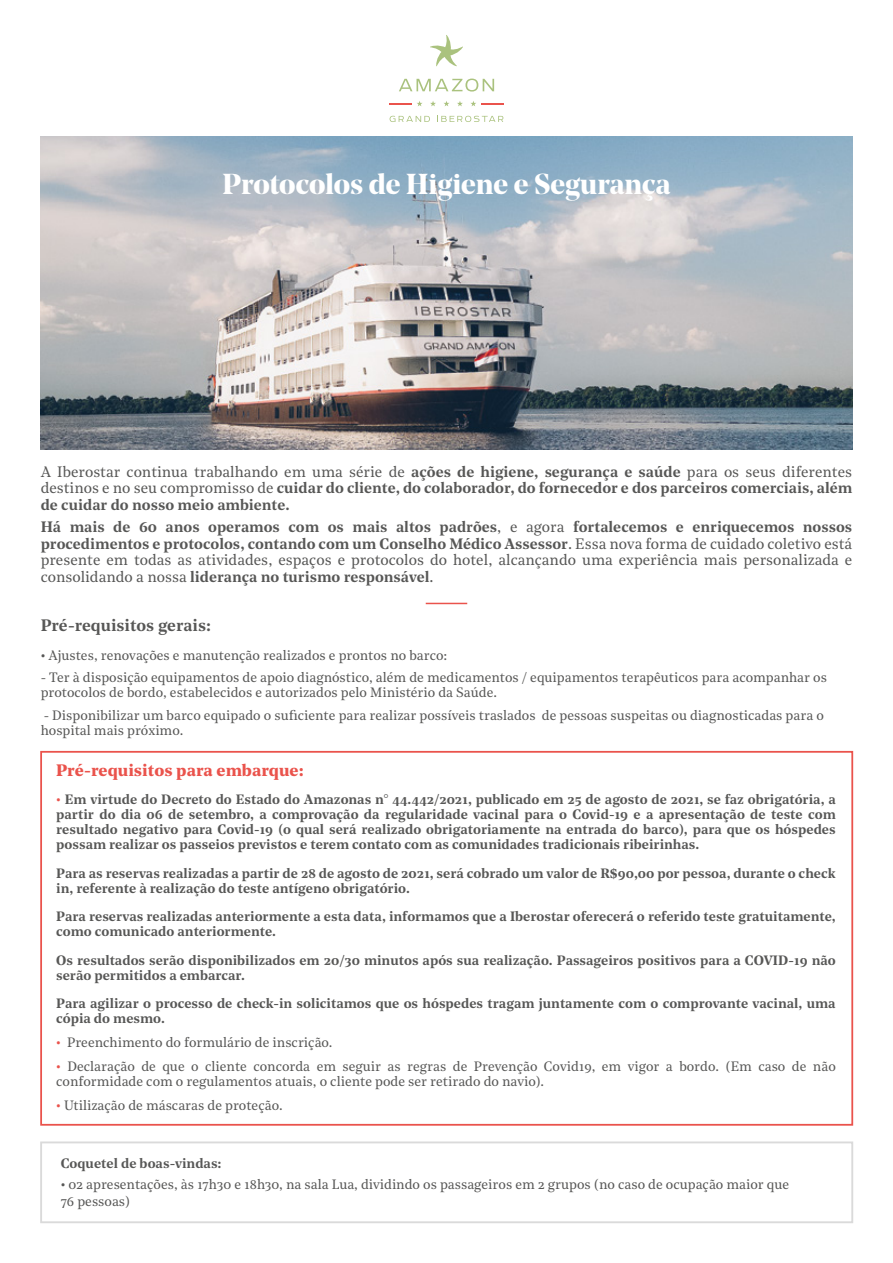
<style>
.page{position:relative;width:893px;height:1263px;background:#fff}
.page>*{position:absolute;margin:0;border:0;box-sizing:border-box;transform-origin:0 0}
.t1{font:700 28.8px "Noe Display";color:#fff}
.t2{font:700 16.5px "Noe Text";color:#ea534c}
.t3{font:600 16.5px "Noe Text";color:#575756}
.t4{font:600 15px/16.5px "Noe Text";color:#575756;text-align:justify}
.t5{font:600 13.5px/15px "Noe Text";color:#575756}
.t6{font:13.5px/15px "Noe Text";color:#575756}
.s1{font-weight:400}
.s2{font-weight:400;color:#ea534c}
.s3{color:#ea534c}
</style>
<div class="page">
<img style="left:41px;top:136px;width:811px;height:313px">
<div style="left:40px;top:751px;width:813px;height:375px;border:2px solid #ea534c"></div>
<div style="left:40px;top:1141px;width:813px;height:82px;border:2px solid #dadada"></div>
<svg style="left:430px;top:35px;width:33px;height:31px"></svg>
<svg style="left:399px;top:79px;width:95px;height:13px"></svg>
<svg style="left:430px;top:101px;width:6px;height:5px"></svg>
<svg style="left:444px;top:101px;width:5px;height:5px"></svg>
<svg style="left:457px;top:101px;width:6px;height:5px"></svg>
<svg style="left:390px;top:116px;width:40px;height:6px"></svg>
<svg style="left:437px;top:116px;width:66px;height:6px"></svg>
<svg style="left:471px;top:101px;width:32px;height:5px"></svg>
<svg style="left:390px;top:101px;width:32px;height:5px"></svg>
<hr style="left:426px;top:603px;width:41px;height:1px;background:#ea534c">
<h1 class="t1" style="left:223px;top:165px;width:449px">Protocolos de Higiene e Segurança</h1>
<p class="t4" style="left:41px;top:462px;width:813px"><span class="s1">A Iberostar continua trabalhando em uma série de</span> ações de higiene, segurança e saúde <span class="s1">para os seus diferentes destinos e no seu compromisso de</span> cuidar do cliente, do colaborador, do fornecedor e dos parceiros comerciais, além de cuidar do nosso meio ambiente.</p>
<p class="t4" style="left:41px;top:518px;width:813px">Há mais de 60 anos operamos com os mais altos padrões<span class="s1">, e agora</span> fortalecemos e enriquecemos nossos procedimentos e protocolos, contando com um Conselho Médico Assessor<span class="s1">. Essa nova forma de cuidado coletivo está presente em todas as atividades, espaços e protocolos do hotel, alcançando uma experiência mais personalizada e consolidando a nossa</span> liderança no turismo responsável<span class="s1">.</span></p>
<p class="t3" style="left:41px;top:613px;width:172px">Pré-requisitos gerais:</p>
<p class="t6" style="left:41px;top:647px;width:408px">• Ajustes, renovações e manutenção realizados e prontos no barco:</p>
<p class="t6" style="left:41px;top:669px;width:788px">- Ter à disposição equipamentos de apoio diagnóstico, além de medicamentos / equipamentos terapêuticos para acompanhar os protocolos de bordo, estabelecidos e autorizados pelo Ministério da Saúde.</p>
<p class="t6" style="left:41px;top:707px;width:785px">- Disponibilizar um barco equipado o suficiente para realizar possíveis traslados de pessoas suspeitas ou diagnosticadas para o hospital mais próximo.</p>
<p class="t2" style="left:56px;top:757px;width:249px">Pré-requisitos para embarque:</p>
<p class="t5" style="left:56px;top:791px;width:781px;text-align:justify"><span class="s2">•</span> Em virtude do Decreto do Estado do Amazonas n° 44.442/2021, publicado em 25 de agosto de 2021, se faz obrigatória, a partir do dia 06 de setembro, a comprovação da regularidade vacinal para o Covid-19 e a apresentação de teste com resultado negativo para Covid-19 (o qual será realizado obrigatoriamente na entrada do barco), para que os hóspedes possam realizar os passeios previstos e terem contato com as comunidades tradicionais ribeirinhas.</p>
<p class="t5" style="left:56px;top:865px;width:781px">Para as reservas realizadas a partir de 28 de agosto de 2021, será cobrado um valor de R$90,00 por pessoa, durante o check in, referente à realização do teste antígeno obrigatório.</p>
<p class="t5" style="left:56px;top:908px;width:781px">Para reservas realizadas anteriormente a esta data, informamos que a Iberostar oferecerá o referido teste gratuitamente, como comunicado anteriormente.</p>
<p class="t5" style="left:56px;top:952px;width:781px">Os resultados serão disponibilizados em 20/30 minutos após sua realização. Passageiros positivos para a COVID-19 não serão permitidos a embarcar.</p>
<p class="t5" style="left:56px;top:995px;width:781px">Para agilizar o processo de check-in solicitamos que os hóspedes tragam juntamente com o comprovante vacinal, uma cópia do mesmo.</p>
<p class="t6" style="left:56px;top:1034px;width:278px"><span class="s3">•</span> Preenchimento do formulário de inscrição.</p>
<p class="t6" style="left:56px;top:1058px;width:781px"><span class="s3">•</span> Declaração de que o cliente concorda em seguir as regras de Prevenção Covid19, em vigor a bordo. (Em caso de não conformidade com o regulamentos atuais, o cliente pode ser retirado do navio).</p>
<p class="t6" style="left:56px;top:1097px;width:228px"><span class="s3">•</span> Utilização de máscaras de proteção.</p>
<p class="t5" style="left:61px;top:1155px;width:163px">Coquetel de boas-vindas:</p>
<p class="t6" style="left:61px;top:1175px;width:730px;line-height:16.5px">• 02 apresentações, às 17h30 e 18h30, na sala Lua, dividindo os passageiros em 2 grupos (no caso de ocupação maior que<br>76 pessoas)</p>
</div>
